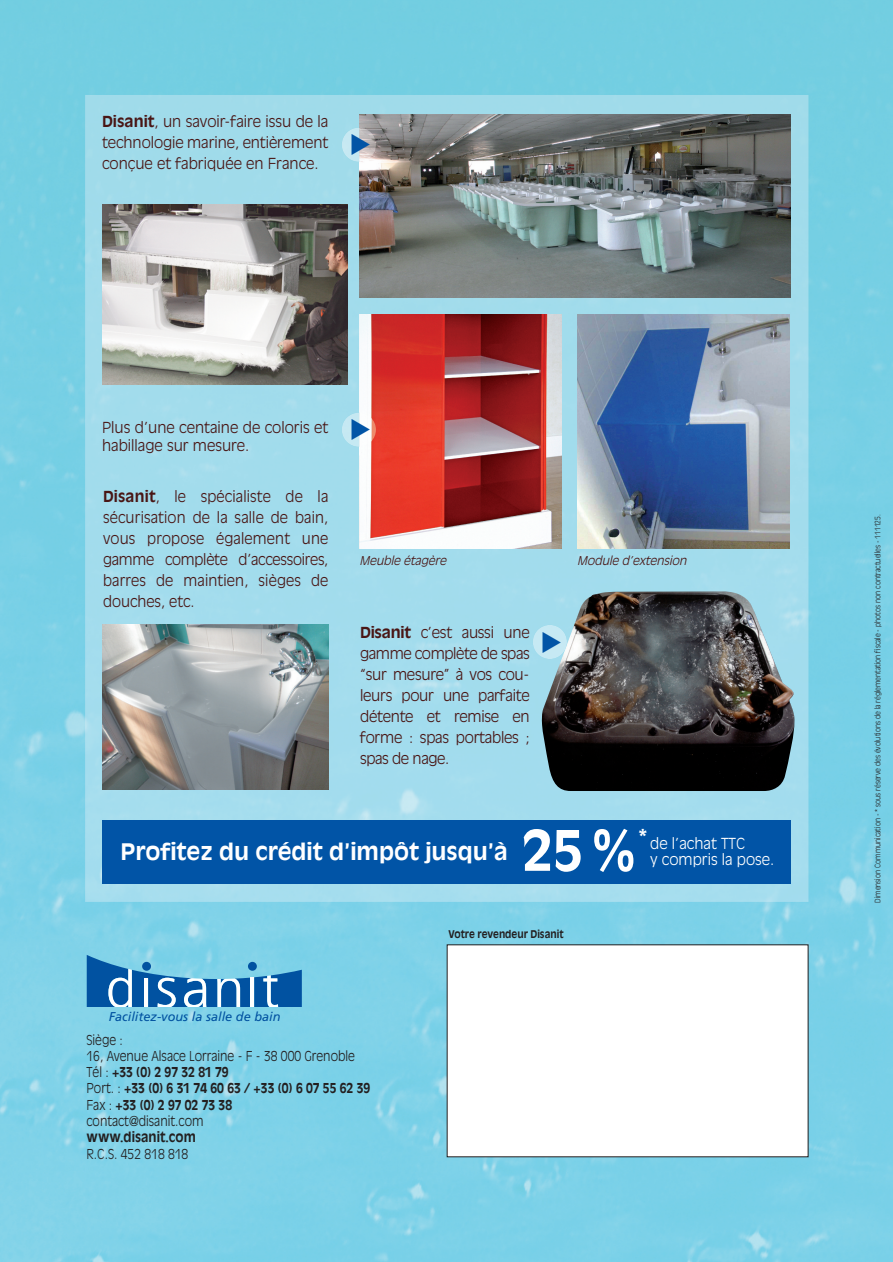
<style>
.page{position:relative;width:893px;height:1262px;background:#fff}
.page>*{position:absolute;margin:0;border:0;box-sizing:border-box;transform-origin:0 0}
.t1{font:700 54.9px "Antique Olive CE";color:#fff}
.t2{font:700 22.5px "Antique Olive CE";color:#fff}
.t3{font:300 15px/21px "Antique Olive CE";color:#491615;text-align:justify}
.t4{font:300 15px/16.5px "Antique Olive CE";color:#fff}
.t5{font:300 13.5px/16.2px "Antique Olive CE";color:#231f20;scale:.9 1}
.t6{font:700 13.5px "Antique Olive CE";color:#231f20;scale:.9 1}
.t7{font:italic 12.75px "Frutiger CE";color:#0152a1}
.t8{font:italic 300 12px "Antique Olive CE";color:#491615}
.t9{font:700 10.5px "Antique Olive CE";color:#231f20;scale:.9 1}
.t10{font:300 7.5px "Antique Olive CE";color:#231f20;scale:.9 1}
.s1{font-weight:700}
</style>
<div class="page">
<img style="left:0;top:0;width:892px;height:1261px">
<div style="left:85px;top:95px;width:723px;height:806px;background:#a2dcec"></div>
<svg style="left:87px;top:954px;width:215px;height:52px;background:#4e96c6"></svg>
<div style="left:447px;top:944px;width:360px;height:212px;background:#fff"></div>
<img style="left:359px;top:315px;width:202px;height:234px">
<img style="left:102px;top:625px;width:226px;height:164px">
<div style="left:102px;top:820px;width:688px;height:64px;background:#0154a6"></div>
<img style="left:359px;top:115px;width:431px;height:183px">
<img style="left:102px;top:205px;width:246px;height:179px">
<img style="left:341px;top:128px;width:35px;height:34px">
<img style="left:341px;top:412px;width:35px;height:35px">
<img style="left:541px;top:591px;width:253px;height:200px">
<img style="left:532px;top:625px;width:35px;height:34px">
<img style="left:577px;top:315px;width:212px;height:234px">
<svg style="left:351px;top:134px;width:18px;height:21px"></svg>
<svg style="left:351px;top:419px;width:18px;height:21px"></svg>
<svg style="left:542px;top:631px;width:24px;height:21px"></svg>
<p class="t3" style="left:102px;top:111px;width:228px"><span class="s1">Disanit</span>, un savoir-faire issu de la technologie marine, entièrement conçue et fabriquée en France.</p>
<p class="t3" style="left:102px;top:419px;width:228px;line-height:18px">Plus d’une centaine de coloris et habillage sur mesure.</p>
<p class="t3" style="left:103px;top:487px;width:227px"><span class="s1">Disanit</span>, le spécialiste de la sécurisation de la salle de bain, vous propose également une gamme complète d’accessoires, barres de maintien, sièges de douches, etc.</p>
<p class="t8" style="left:359px;top:555px;width:90px">Meuble étagère</p>
<p class="t8" style="left:577px;top:555px;width:113px">Module d’extension</p>
<p class="t3" style="left:360px;top:622px;width:171px"><span class="s1">Disanit</span> c’est aussi une gamme complète de spas “sur mesure” à vos cou&shy;leurs pour une parfaite détente et remise en forme : spas portables ; spas de nage.</p>
<h2 class="t2" style="left:120px;top:842px;width:389px">Profitez du crédit d’impôt jusqu’à</h2>
<h1 class="t1" style="left:522px;top:828px;width:118px">25%</h1>
<p class="t4" style="left:650px;top:835px;width:126px;text-indent:-12px"><sup>*</sup> de l’achat TTC<br>y compris la pose.</p>
<p class="t7" style="left:109px;top:1011px;width:173px">Facilitez-vous la salle de bain</p>
<p class="t5" style="left:86px;top:1032px;width:316px">Siège :<br>16, Avenue Alsace Lorraine - F - 38 000 Grenoble<br>Tél : <span class="s1">+33 (0) 2 97 32 81 79<br></span>Port. : <span class="s1">+33 (0) 6 31 74 60 63 / +33 (0) 6 07 55 62 39<br></span>Fax : <span class="s1">+33 (0) 2 97 02 73 38<br></span>contact@disanit.com</p>
<p class="t6" style="left:86px;top:1131px;width:123px">www.disanit.com</p>
<p class="t5" style="left:86px;top:1145px;width:115px">R.C.S. 452 818 818</p>
<p class="t9" style="left:448px;top:929px;width:129px">Votre revendeur Disanit</p>
<p class="t10" style="left:874px;top:902px;width:433px;rotate:-90deg">Dimension Communication - * sous réserve des évolutions de la réglementation fiscale - photos non contractuelles - 111125.</p>
</div>
